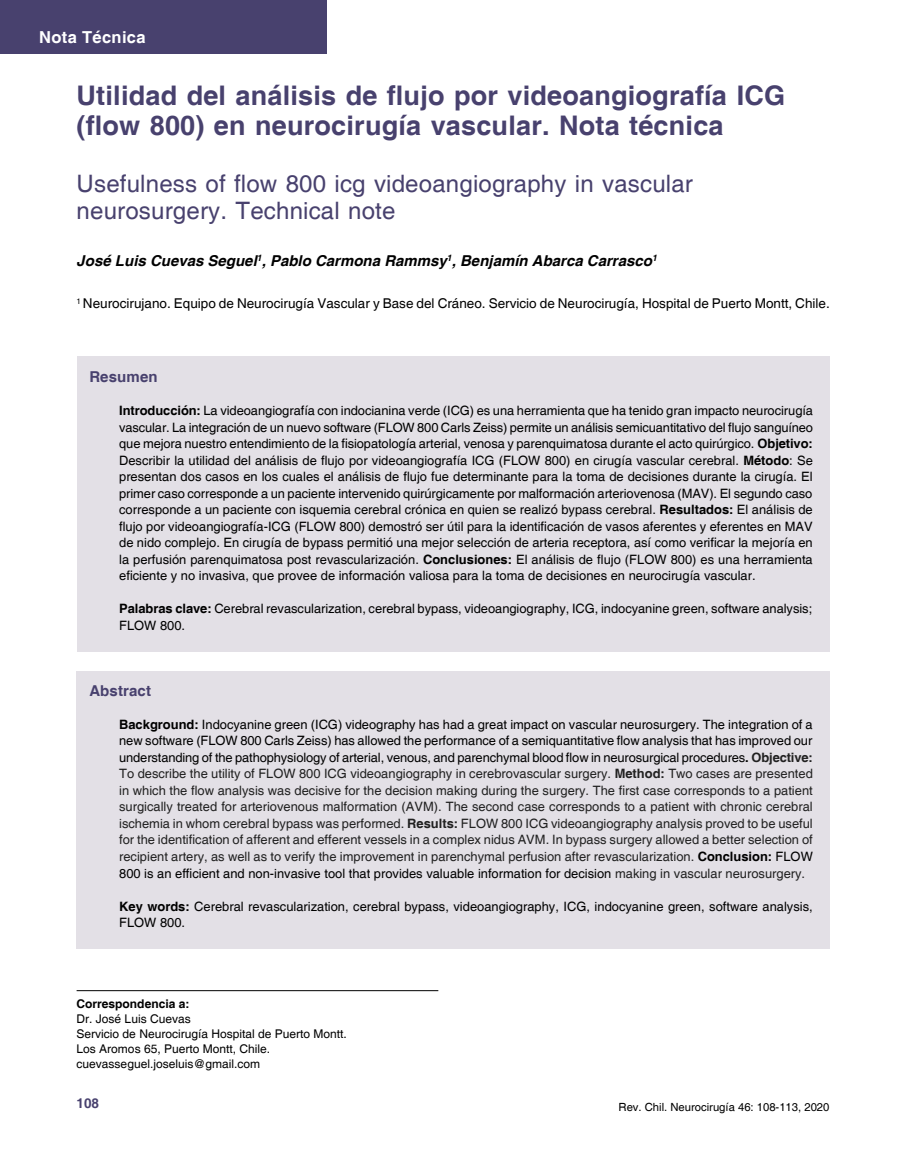
<style>
.page{position:relative;width:915px;height:1170px;background:#fff}
.page>*{position:absolute;margin:0;border:0;box-sizing:border-box;transform-origin:0 0}
.t1{font:700 27px/30px "Helvetica";letter-spacing:.01em;color:#48416e}
.t2{font:24px/27px "Helvetica";letter-spacing:.01em;color:#48416e}
.t3{font:700 16.5px "Helvetica";letter-spacing:.02em;color:#fff}
.t4{font:italic 700 15px "Helvetica";color:#000}
.t5{font:700 15px "Helvetica";letter-spacing:.01em;color:#48416e}
.t6{font:13.5px "Helvetica";color:#000}
.t7{font:700 13.5px "Helvetica";color:#48416e}
.t8{font:12.9px/16.5px "Helvetica";color:#000}
.t9{font:12.9px/16.5px "Helvetica";color:#212121;text-align:justify}
.t10{font:12px/15px "Helvetica";color:#000}
.t11{font:700 12px "Helvetica";color:#000}
.t12{font:11.25px "Helvetica";color:#000}
.s1{font-weight:700}
.s2{font-weight:700;color:#000}
.s3{color:#000}
</style>
<div class="page">
<div style="left:0;top:0;width:326px;height:54px;background:#48416e"></div>
<hr style="left:77px;top:990px;width:361px;height:1px;background:#000">
<div style="left:77px;top:356px;width:752px;height:296px;background:#e3e0e6"></div>
<div style="left:77px;top:671px;width:752px;height:277px;background:#e3e0e6"></div>
<p class="t3" style="left:39px;top:27px;width:108px">Nota Técnica</p>
<h1 class="t1" style="left:77px;top:82px;width:676px">Utilidad del análisis de flujo por videoangiografía icg (flow 800) en neurocirugía vascular. Nota técnica</h1>
<h2 class="t2" style="left:77px;top:170px;width:617px">Usefulness of flow 800 icg videoangiography in vascular neurosurgery. Technical note</h2>
<p class="t4" style="left:77px;top:252px;width:581px">José Luis Cuevas Seguel<sup>1</sup>, Pablo Carmona Rammsy<sup>1</sup>, Benjamín Abarca Carrasco<sup>1</sup></p>
<p class="t6" style="left:77px;top:295px;width:754px"><sup>1</sup> Neurocirujano. Equipo de Neurocirugía Vascular y Base del Cráneo. Servicio de Neurocirugía, Hospital de Puerto Montt, Chile.</p>
<p class="t5" style="left:89px;top:368px;width:70px">Resumen</p>
<p class="t8" style="left:119px;top:403px;width:695px;text-align:justify"><span class="s1">Introducción:</span> La videoangiografía con indocianina verde (ICG) es una herramienta que ha tenido gran impacto neurocirugía vascular. La integración de un nuevo software (FLOW 800 Carls Zeiss) permite un análisis semicuantitativo del flujo sanguíneo que mejora nuestro entendimiento de la fisiopatología arterial, venosa y parenquimatosa durante el acto quirúrgico. <span class="s1">Objetivo:<br></span>Describir la utilidad del análisis de flujo por videoangiografía ICG (FLOW 800) en cirugía vascular cerebral. <span class="s1">Método</span>: Se presentan dos casos en los cuales el análisis de flujo fue determinante para la toma de decisiones durante la cirugía. El primer caso corresponde a un paciente intervenido quirúrgicamente por malformación arteriovenosa (MAV). El segundo caso corresponde a un paciente con isquemia cerebral crónica en quien se realizó bypass cerebral. <span class="s1">Resultados:</span> El análisis de flujo por videoangiografía-ICG (FLOW 800) demostró ser útil para la identificación de vasos aferentes y eferentes en MAV de nido complejo. En cirugía de bypass permitió una mejor selección de arteria receptora, así como verificar la mejoría en la perfusión parenquimatosa post revascularización. <span class="s1">Conclusiones:</span> El análisis de flujo (FLOW 800) es una herramienta eficiente y no invasiva, que provee de información valiosa para la toma de decisiones en neurocirugía vascular.</p>
<p class="t8" style="left:119px;top:601px;width:694px"><span class="s1">Palabras clave:</span> Cerebral revascularization, cerebral bypass, videoangiography, ICG, indocyanine green, software analysis;<br>FLOW 800.</p>
<p class="t5" style="left:89px;top:681px;width:63px">Abstract</p>
<p class="t9" style="left:119px;top:716px;width:695px"><span class="s2">Background:</span> <span class="s3">Indocyanine green (ICG) videography has had a great impact on vascular neurosurgery. The integration of a new software (FLOW 800 Carls Zeiss) has allowed the performance of a semiquantitative flow analysis that has improved our understanding of the pathophysiology of arterial, venous, and parenchymal blood flow in neurosurgical procedures</span><span class="s2">.</span> <span class="s1">Objective:<br></span>To describe the utility of FLOW 800 ICG videoangiography in cerebrovascular surgery. <span class="s1">Method:</span> Two cases are presented in which the flow analysis was decisive for the decision making during the surgery. The first case corresponds to a patient surgically treated for arteriovenous malformation (AVM). The second case corresponds to a patient with chronic cerebral ischemia in whom cerebral bypass was performed. <span class="s1">Results:</span> FLOW 800 ICG videoangiography analysis proved to be useful for the identification of afferent and efferent vessels in a complex nidus AVM. In bypass surgery allowed a better selection of recipient artery, as well as to verify the improvement in parenchymal perfusion after revascularization. <span class="s2">Conclusion:</span> <span class="s3">FLOW 800 is an efficient and non-invasive tool that provides valuable information for decision</span> making in vascular neurosurgery.</p>
<p class="t8" style="left:119px;top:898px;width:694px"><span class="s1">Key words:</span> Cerebral revascularization, cerebral bypass, videoangiography, ICG, indocyanine green, software analysis,<br>FLOW 800.</p>
<p class="t11" style="left:77px;top:996px;width:114px">Correspondencia a:</p>
<p class="t10" style="left:77px;top:1011px;width:272px">Dr. José Luis Cuevas<br>Servicio de Neurocirugía Hospital de Puerto Montt.<br>Los Aromos 65, Puerto Montt, Chile. cuevasseguel.joseluis@gmail.com</p>
<p class="t7" style="left:77px;top:1095px;width:24px">108</p>
<p class="t12" style="left:618px;top:1099px;width:212px">Rev. Chil. Neurocirugía 46: 108-113, 2020</p>
</div>
